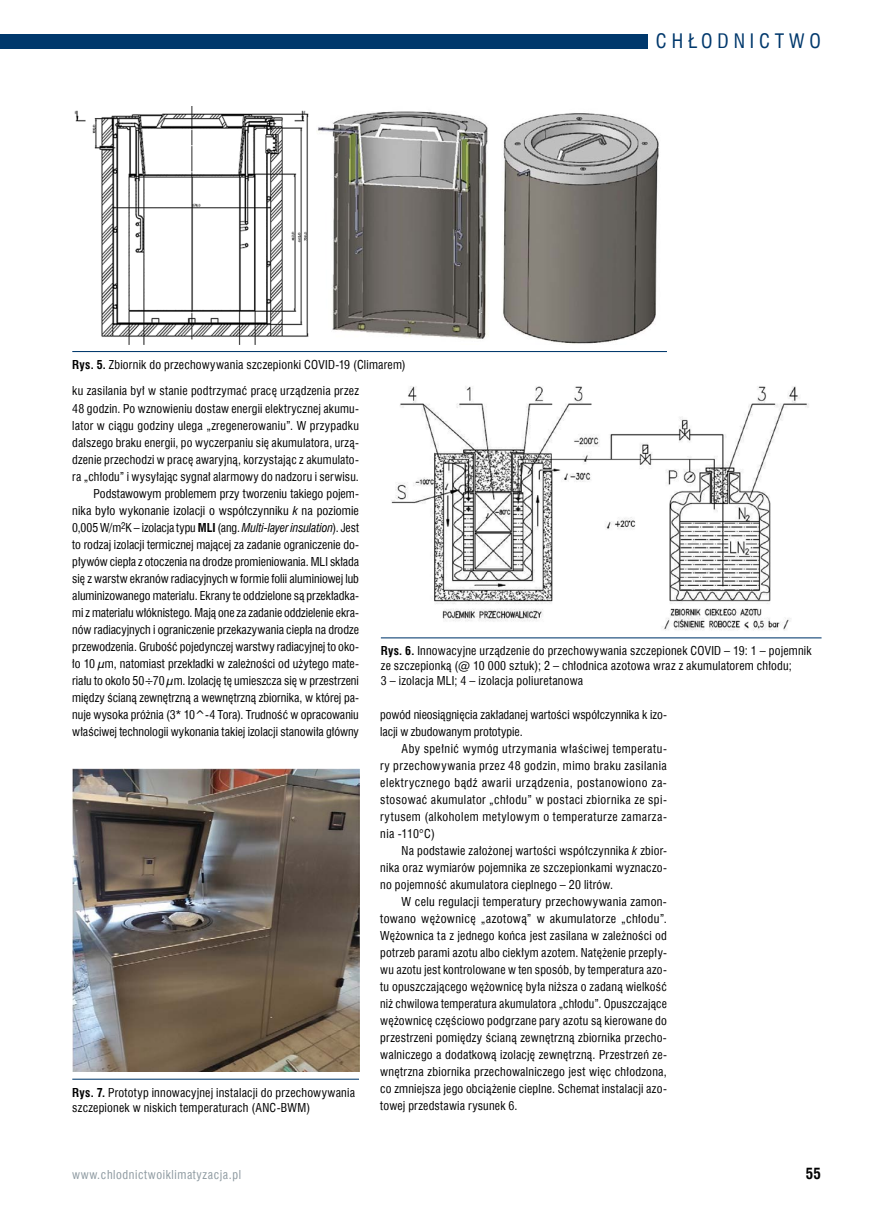
<style>
.page{position:relative;width:872px;height:1212px;background:#fff}
.page>*{position:absolute;margin:0;border:0;box-sizing:border-box;transform-origin:0 0}
.t1{font:19.5px "Swis 721 Cn EU";letter-spacing:.25em;color:#00386c}
.t2{font:700 15px "Swis 721 Cn EU";color:#000}
.t3{font:12px/17px "Swis 721 Cn EU";letter-spacing:.015em;color:#000}
.t4{font:12px "Swis 721 Cn EU";letter-spacing:.05em;color:#8e9aa1}
.s1{font-weight:700}
.s2{font-style:italic}
</style>
<div class="page">
<div style="left:0;top:34px;width:648px;height:15px;background:#00386c"></div>
<img style="left:391px;top:386px;width:418px;height:245px">
<hr style="left:381px;top:637px;width:440px;height:1px;background:#00386c">
<img style="left:74px;top:106px;width:235px;height:238px">
<img style="left:318px;top:111px;width:170px;height:228px">
<img style="left:503px;top:113px;width:156px;height:231px">
<img style="left:72px;top:768px;width:287px;height:304px">
<hr style="left:72px;top:351px;width:595px;height:1px;background:#00386c">
<hr style="left:72px;top:1079px;width:287px;height:1px;background:#00386c">
<p class="t3" style="left:72px;top:356px;width:335px"><span class="s1">Rys. 5.</span> Zbiornik do przechowywania szczepionki COVID-19 (Climarem)</p>
<h1 class="t1" style="left:656px;top:29px;width:166px">chłodnictwo</h1>
<p class="t3" style="left:72px;top:383px;width:288px;text-align:right">ku zasilania był w stanie podtrzymać pracę urządzenia przez 48 godzin. Po wznowieniu dostaw energii elektrycznej akumu&shy;lator w ciągu godziny ulega „zregenerowaniu”. W przypadku dalszego braku energii, po wyczerpaniu się akumulatora, urzą&shy;dzenie przechodzi w pracę awaryjną, korzystając z akumulato&shy;ra „chłodu” i wysyłając sygnał alarmowy do nadzoru i serwisu.<br>Podstawowym problemem przy tworzeniu takiego pojem&shy;nika było wykonanie izolacji o współczynniku <span class="s2">k</span> na poziomie 0,005 W/m<sup>2</sup>K – izolacja typu <span class="s1">MLI</span> (ang. <span class="s2">Multi-layer insulation</span>). Jest to rodzaj izolacji termicznej mającej za zadanie ograniczenie do&shy;pływów ciepła z otoczenia na drodze promieniowania. MLI składa się z warstw ekranów radiacyjnych w formie folii aluminiowej lub aluminizowanego materiału. Ekrany te oddzielone są przekładka&shy;mi z materiału włóknistego. Mają one za zadanie oddzielenie ekra&shy;nów radiacyjnych i ograniczenie przekazywania ciepła na drodze przewodzenia. Grubość pojedynczej warstwy radiacyjnej to oko&shy;ło 10 μm, natomiast przekładki w zależności od użytego mate&shy;riału to około 50÷70 μm. Izolację tę umieszcza się w przestrzeni między ścianą zewnętrzną a wewnętrzną zbiornika, w której pa&shy;nuje wysoka próżnia (3* 10^-4 Tora). Trudność w opracowaniu właściwej technologii wykonania takiej izolacji stanowiła główny</p>
<p class="t3" style="left:72px;top:1085px;width:284px;line-height:15px"><span class="s1">Rys. 7.</span> Prototyp innowacyjnej instalacji do przechowywania szczepionek w niskich temperaturach (ANC-BWM)</p>
<p class="t3" style="left:381px;top:643px;width:432px;line-height:15px"><span class="s1">Rys. 6.</span> Innowacyjne urządzenie do przechowywania szczepionek COVID – 19: 1 – pojemnik ze szczepionką (@ 10 000 sztuk); 2 – chłodnica azotowa wraz z akumulatorem chłodu;<br>3 – izolacja MLI; 4 – izolacja poliuretanowa</p>
<p class="t3" style="left:380px;top:706px;width:288px">powód nieosiągnięcia zakładanej wartości współczynnika k izo&shy;lacji w zbudowanym prototypie.</p>
<p class="t3" style="left:380px;top:740px;width:288px;text-align:justify;text-indent:21px">Aby spełnić wymóg utrzymania właściwej temperatu&shy;ry przechowywania przez 48 godzin, mimo braku zasilania elektrycznego bądź awarii urządzenia, postanowiono za&shy;stosować akumulator „chłodu” w postaci zbiornika ze spi&shy;rytusem (alkoholem metylowym o temperaturze zamarza&shy;nia -110°C)</p>
<p class="t3" style="left:380px;top:842px;width:288px;text-align:justify;text-indent:21px">Na podstawie założonej wartości współczynnika <span class="s2">k</span> zbior&shy;nika oraz wymiarów pojemnika ze szczepionkami wyznaczo&shy;no pojemność akumulatora cieplnego – 20 litrów.</p>
<p class="t3" style="left:380px;top:893px;width:288px;text-align:justify;text-indent:21px">W celu regulacji temperatury przechowywania zamon&shy;towano wężownicę „azotową” w akumulatorze „chłodu”.<br>Wężownica ta z jednego końca jest zasilana w zależności od potrzeb parami azotu albo ciekłym azotem. Natężenie przepły&shy;wu azotu jest kontrolowane w ten sposób, by temperatura azo&shy;tu opuszczającego wężownicę była niższa o zadaną wielkość niż chwilowa temperatura akumulatora „chłodu”. Opuszczające wężownicę częściowo podgrzane pary azotu są kierowane do przestrzeni pomiędzy ścianą zewnętrzną zbiornika przecho&shy;walniczego a dodatkową izolację zewnętrzną. Przestrzeń ze&shy;wnętrzna zbiornika przechowalniczego jest więc chłodzona, co zmniejsza jego obciążenie cieplne. Schemat instalacji azo&shy;towej przedstawia rysunek 6.</p>
<p class="t4" style="left:72px;top:1166px;width:170px">www.chlodnictwoiklimatyzacja.pl</p>
<p class="t2" style="left:806px;top:1164px;width:16px">55</p>
</div>
